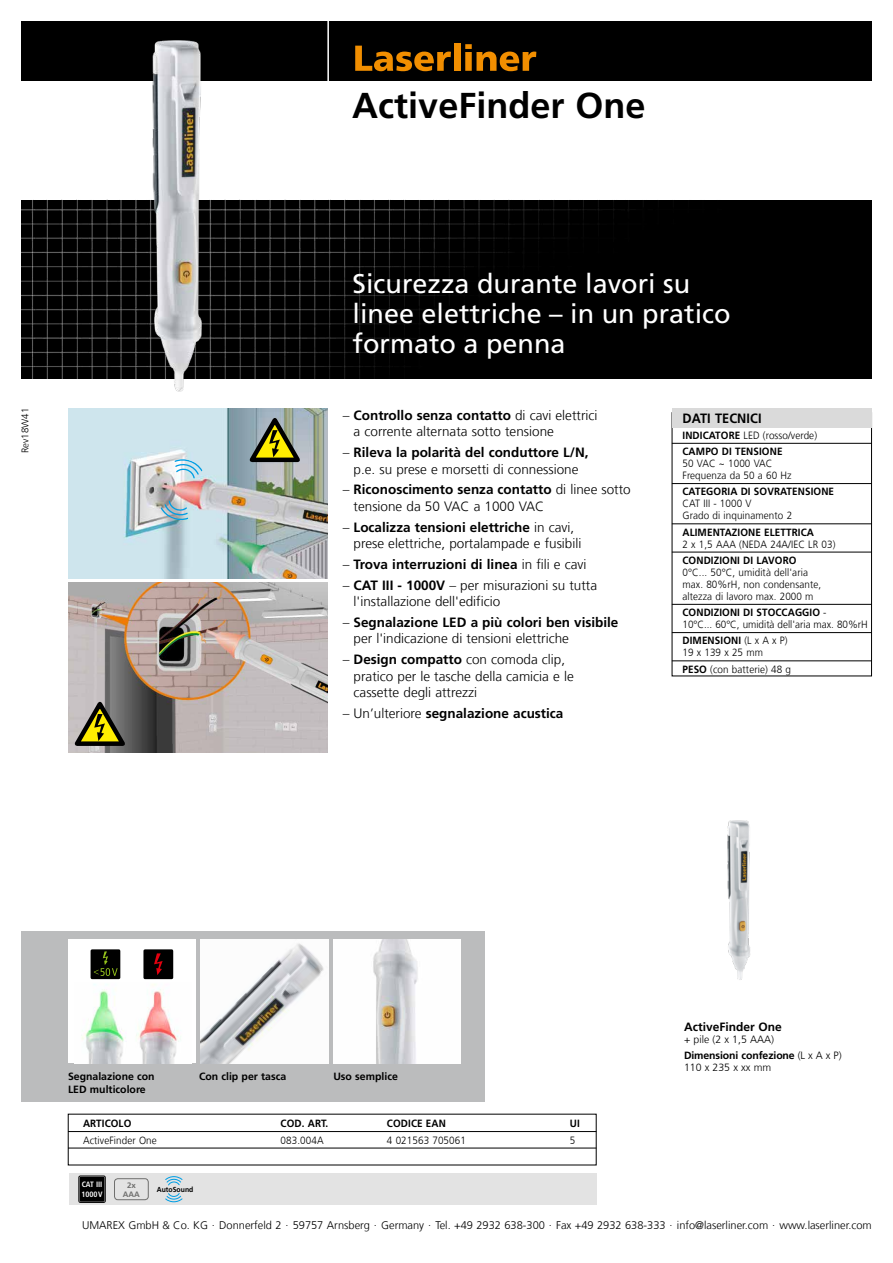
<style>
.page{position:relative;width:893px;height:1263px;background:#fff}
.page>*{position:absolute;margin:0;border:0;box-sizing:border-box;transform-origin:0 0}
.t1{font:700 36px "Frutiger LT Com";color:#000}
.t2{font:27px/30px "Frutiger LT Com";color:#fff}
.t3{font:300 13.5px/16.5px "Frutiger LT Com";color:#000}
.t4{font:700 13.5px "Frutiger LT Com";color:#000}
.t5{font:700 13.5px "Frutiger LT Com";color:#000;scale:.94 1}
.t6{font:700 12px "Frutiger LT Com";color:#000}
.t7{font:300 11.1px "Frutiger LT Com";color:#000}
.t8{font:300 10.5px/12px "Frutiger LT Com";letter-spacing:.01em;color:#000;scale:.94 1}
.t9{font:700 10.5px/16.2px "Frutiger LT Com";letter-spacing:.01em;color:#000;scale:.94 1}
.t10{font:700 10.5px/13.5px "Frutiger LT Com";letter-spacing:.01em;color:#000}
.t11{font:300 10.5px/16.2px "Frutiger LT Com";letter-spacing:.01em;color:#000}
.t12{font:300 9.6px "Frutiger LT Com";color:#000}
.t13{font:700 condensed 7.8px/9.3px "Frutiger LT Com";color:#fff}
.t14{font:700 7.8px/9px "Frutiger LT Com";color:#6f6f6e;text-align:center}
.t15{font:700 7.2px "Frutiger LT Com";color:#000;scale:.94 1}
.s1{font-weight:700}
.s2{font-weight:300}
</style>
<div class="page">
<div style="left:21px;top:21px;width:851px;height:60px;background:#000"></div>
<hr style="left:327px;top:20px;width:2px;height:62px;background:#fff">
<div style="left:69px;top:1174px;width:527px;height:31px;background:#e3e3e3"></div>
<div style="left:21px;top:200px;width:851px;height:178px;background:#000"></div>
<div style="left:114px;top:1178px;width:34px;height:22px;border:1px solid #6f6f6e;border-radius:3px"></div>
<div style="left:79px;top:1176px;width:26px;height:26px;border:1px solid #000;border-radius:2px"></div>
<div style="left:80px;top:1177px;width:25px;height:25px;background:#000"></div>
<svg style="left:165px;top:1176px;width:18px;height:10px"></svg>
<svg style="left:165px;top:1193px;width:18px;height:9px"></svg>
<svg style="left:355px;top:46px;width:96px;height:25px"></svg>
<div style="left:454px;top:44px;width:6px;height:27px;background:#f18e00"></div>
<svg style="left:465px;top:44px;width:71px;height:27px"></svg>
<div style="left:21px;top:931px;width:464px;height:170px;background:#bbbcbd"></div>
<img style="left:68px;top:583px;width:259px;height:170px">
<svg style="left:74px;top:702px;width:51px;height:44px;background:#827c46"></svg>
<img style="left:333px;top:940px;width:128px;height:123px">
<img style="left:68px;top:408px;width:259px;height:170px">
<img style="left:68px;top:40px;width:219px;height:397px">
<svg style="left:249px;top:418px;width:51px;height:44px;background:#828550"></svg>
<svg style="left:160px;top:500px;width:29px;height:22px"></svg>
<svg style="left:173px;top:458px;width:31px;height:21px"></svg>
<img style="left:727px;top:820px;width:24px;height:160px">
<div style="left:68px;top:940px;width:128px;height:123px;background:#fff"></div>
<img style="left:201px;top:940px;width:127px;height:123px">
<img style="left:81px;top:984px;width:43px;height:79px">
<img style="left:136px;top:984px;width:45px;height:79px">
<div style="left:91px;top:949px;width:29px;height:30px;background:#000;border-radius:2px"></div>
<svg style="left:94px;top:951px;width:24px;height:25px"></svg>
<div style="left:143px;top:949px;width:30px;height:30px;background:#000;border-radius:2px"></div>
<svg style="left:154px;top:953px;width:9px;height:22px"></svg>
<hr style="left:68px;top:1131px;width:528px;height:1px;background:#000">
<hr style="left:68px;top:1148px;width:528px;height:1px;background:#000">
<div style="left:672px;top:412px;width:200px;height:264px;border:1px solid #000"></div>
<div style="left:672px;top:408px;width:200px;height:19px;background:#dadada"></div>
<hr style="left:672px;top:443px;width:200px;height:1px;background:#000">
<hr style="left:672px;top:483px;width:200px;height:1px;background:#000">
<hr style="left:672px;top:524px;width:200px;height:1px;background:#000">
<hr style="left:672px;top:552px;width:200px;height:1px;background:#000">
<hr style="left:672px;top:604px;width:200px;height:1px;background:#000">
<hr style="left:672px;top:632px;width:200px;height:1px;background:#000">
<hr style="left:672px;top:661px;width:200px;height:1px;background:#000">
<p class="t12" style="left:20px;top:453px;width:47px;rotate:-90deg">Rev18W41</p>
<h1 class="t1" style="left:352px;top:84px;width:295px">ActiveFinder One</h1>
<h2 class="t2" style="left:353px;top:268px;width:380px">Sicurezza durante lavori su linee elettriche – in un pratico formato a penna</h2>
<p class="t3" style="left:354px;top:407px;width:245px;text-indent:-11px">– <span class="s1">Controllo senza contatto</span> di cavi elettrici a corrente alternata sotto tensione</p>
<p class="t3" style="left:343px;top:444px;width:247px;text-align:center">– <span class="s1">Rileva la polarità del conduttore L/N, </span>p.e. su prese e morsetti di connessione</p>
<p class="t3" style="left:354px;top:481px;width:279px;text-indent:-11px">– <span class="s1">Riconoscimento senza contatto</span> di linee sotto tensione da 50 VAC a 1000 VAC</p>
<p class="t3" style="left:354px;top:519px;width:229px;text-indent:-11px">– <span class="s1">Localizza tensioni elettriche</span> in cavi, prese elettriche, portalampade e fusibili</p>
<p class="t4" style="left:343px;top:556px;width:245px"><span class="s2">–</span> Trova interruzioni di linea <span class="s2">in fili e cavi</span></p>
<p class="t3" style="left:354px;top:577px;width:245px;text-indent:-11px">– <span class="s1">CAT III - 1000V</span> – per misurazioni su tutta l'installazione dell'edificio</p>
<p class="t3" style="left:354px;top:614px;width:266px;text-indent:-11px">– <span class="s1">Segnalazione LED a più colori ben visibile </span>per l'indicazione di tensioni elettriche</p>
<p class="t3" style="left:354px;top:651px;width:222px;text-indent:-11px">– <span class="s1">Design compatto</span> con comoda clip, pratico per le tasche della camicia e le cassette degli attrezzi</p>
<p class="t4" style="left:343px;top:705px;width:222px"><span class="s2">– Un’ulteriore</span> segnalazione acustica</p>
<p class="t5" style="left:682px;top:410px;width:86px">DATI TECNICI</p>
<p class="t9" style="left:682px;top:427px;width:145px">INDICATORE <span class="s2">LED (rosso/verde)<br></span>CAMPO DI TENSIONE</p>
<p class="t8" style="left:682px;top:458px;width:117px">50 VAC ~ 1000 VAC<br>Frequenza da 50 a 60 Hz</p>
<p class="t9" style="left:682px;top:484px;width:163px">CATEGORIA DI SOVRATENSIONE</p>
<p class="t8" style="left:682px;top:498px;width:118px">CAT III - 1000 V<br>Grado di inquinamento 2</p>
<p class="t9" style="left:682px;top:524px;width:141px">ALIMENTAZIONE ELETTRICA</p>
<p class="t8" style="left:682px;top:538px;width:164px">2 x 1,5 AAA (NEDA 24A/IEC LR 03)</p>
<p class="t9" style="left:682px;top:552px;width:123px">CONDIZIONI DI LAVORO</p>
<p class="t8" style="left:682px;top:566px;width:149px">0°C... 50°C, umidità dell'aria max. 80%rH, non condensante, altezza di lavoro max. 2000 m</p>
<p class="t8" style="left:682px;top:607px;width:199px"><span class="s1">CONDIZIONI DI STOCCAGGIO</span> -<br>10°C... 60°C, umidità dell'aria max. 80%rH</p>
<p class="t8" style="left:682px;top:635px;width:113px"><span class="s1">DIMENSIONI</span> (L x A x P)<br>19 x 139 x 25 mm</p>
<p class="t8" style="left:682px;top:663px;width:117px"><span class="s1">PESO</span> (con batterie) 48 g</p>
<p class="t10" style="left:68px;top:1069px;width:88px">Segnalazione con<br>LED multicolore</p>
<p class="t10" style="left:199px;top:1069px;width:89px">Con clip per tasca</p>
<p class="t10" style="left:333px;top:1069px;width:66px">Uso semplice</p>
<p class="t9" style="left:83px;top:1115px;width:53px">ARTICOLO</p>
<p class="t9" style="left:281px;top:1115px;width:52px">COD. ART.</p>
<p class="t9" style="left:387px;top:1115px;width:64px">CODICE EAN</p>
<p class="t9" style="left:570px;top:1115px;width:12px">UI</p>
<p class="t8" style="left:83px;top:1134px;width:80px">ActiveFinder One</p>
<p class="t8" style="left:281px;top:1134px;width:47px">083.004A</p>
<p class="t8" style="left:387px;top:1134px;width:86px">4 021563 705061</p>
<p class="t8" style="left:570px;top:1134px;width:7px">5</p>
<p class="t13" style="left:82px;top:1180px;width:23px">CAT III<br>1000V</p>
<p class="t15" style="left:157px;top:1185px;width:40px">AutoSound</p>
<p class="t14" style="left:123px;top:1180px;width:19px">2x<br>AAA</p>
<p class="t6" style="left:684px;top:1020px;width:99px">ActiveFinder One</p>
<p class="t11" style="left:684px;top:1031px;width:159px">+ pile (2 x 1,5 AAA)<br><span class="s1">Dimensioni confezione</span> (L x A x P)</p>
<p class="t11" style="left:684px;top:1060px;width:89px">110 x 235 x xx mm</p>
<p class="t7" style="left:82px;top:1218px;width:791px">UMAREX GmbH &amp; Co. KG . Donnerfeld 2 . 59757 Arnsberg . Germany . Tel. +49 2932 638-300 . Fax +49 2932 638-333 . info@laserliner.com . www.laserliner.com</p>
</div>
